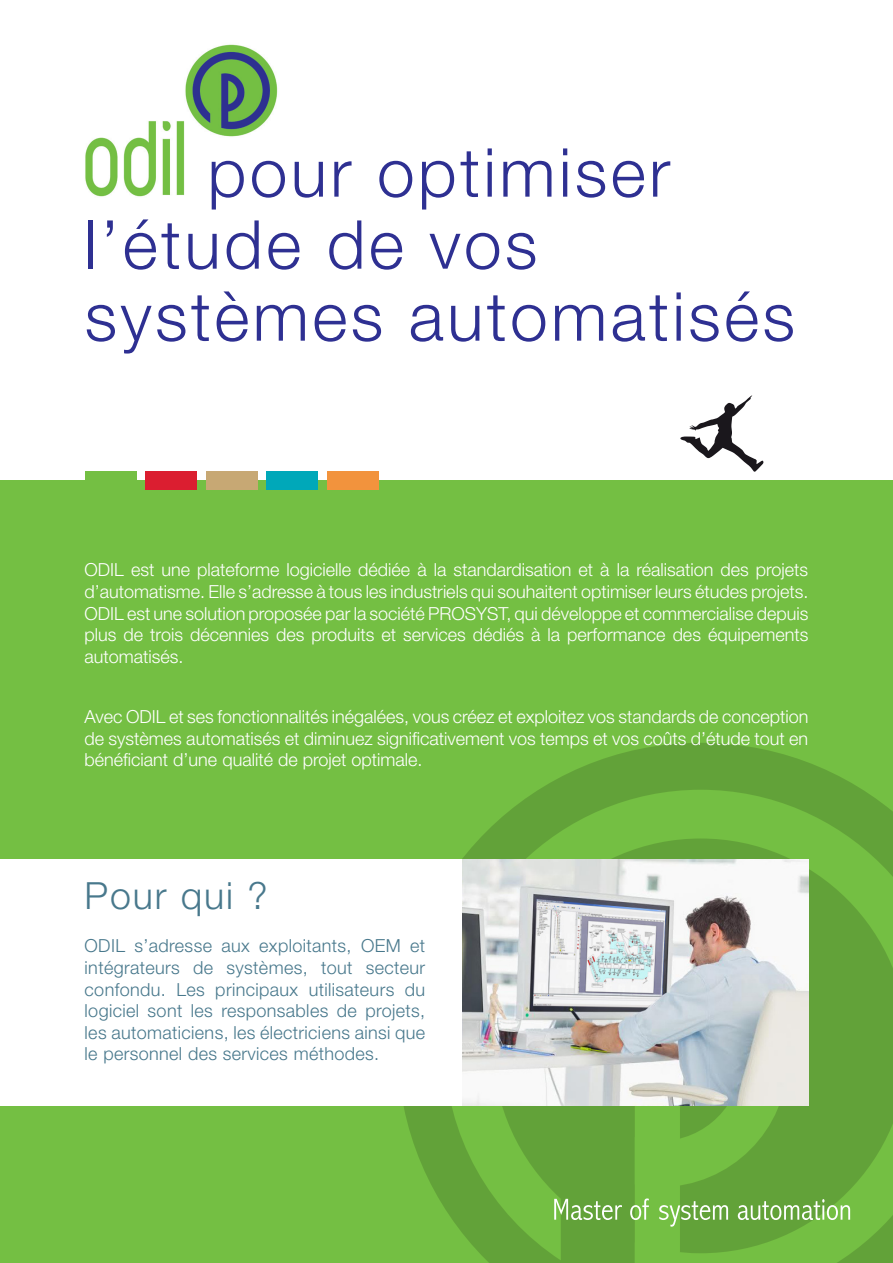
<style>
.page{position:relative;width:893px;height:1263px;background:#fff}
.page>*{position:absolute;margin:0;border:0;box-sizing:border-box;transform-origin:0 0}
.t1{font:300 67.5px/72px "Helvetica Neue LT Std";letter-spacing:.05em;color:#2e3092}
.t2{font:300 37.5px "Helvetica Neue LT Std";letter-spacing:.05em;color:#48788c}
.t3{font:300 18px/21.6px "Helvetica Neue LT Std";color:#fff;text-align:justify}
.t4{font:300 18px/21.6px "Helvetica Neue LT Std";letter-spacing:.02em;color:#48788c;text-align:justify}
</style>
<div class="page">
<div style="left:0;top:480px;width:893px;height:783px;background:#74bf43"></div>
<svg style="left:404px;top:743px;width:459px;height:464px"></svg>
<svg style="left:444px;top:790px;width:449px;height:473px;fill:#62a239"></svg>
<svg style="left:680px;top:395px;width:84px;height:77px"></svg>
<div style="left:85px;top:471px;width:52px;height:19px;background:#74bf43"></div>
<div style="left:145px;top:471px;width:52px;height:19px;background:#db1e30"></div>
<div style="left:206px;top:471px;width:52px;height:19px;background:#c7a874"></div>
<div style="left:266px;top:471px;width:52px;height:19px;background:#00a8b9"></div>
<div style="left:327px;top:471px;width:52px;height:19px;background:#f2933d"></div>
<svg style="left:554px;top:1199px;width:68px;height:21px"></svg>
<svg style="left:630px;top:932px;width:220px;height:331px"></svg>
<img style="left:85px;top:44px;width:193px;height:153px">
<div style="left:0;top:859px;width:808px;height:247px;background:#fff"></div>
<img style="left:462px;top:859px;width:346px;height:247px">
<p class="t1" style="left:85px;top:135px;width:712px;text-indent:123px">pour optimiser l’étude de vos systèmes automatisés</p>
<p class="t3" style="left:85px;top:559px;width:725px">ODIL est une plateforme logicielle dédiée à la standardisation et à la réalisation des projets d’automatisme. Elle s’adresse à tous les industriels qui souhaitent optimiser leurs études projets.<br>ODIL est une solution proposée par la société PROSYST, qui développe et commercialise depuis plus de trois décennies des produits et services dédiés à la performance des équipements automatisés.</p>
<p class="t3" style="left:85px;top:705px;width:725px">Avec ODIL et ses fonctionnalités inégalées, vous créez et exploitez vos standards de conception de systèmes automatisés et diminuez significativement vos temps et vos coûts d’étude tout en bénéficiant d’une qualité de projet optimale.</p>
<p class="t2" style="left:85px;top:873px;width:184px">Pour qui ?</p>
<p class="t4" style="left:85px;top:935px;width:342px">ODIL s’adresse aux exploitants, OEM et intégrateurs de systèmes, tout secteur confondu. Les principaux utilisateurs du logiciel sont les responsables de projets, les automaticiens, les électriciens ainsi que le personnel des services méthodes.</p>
</div>
